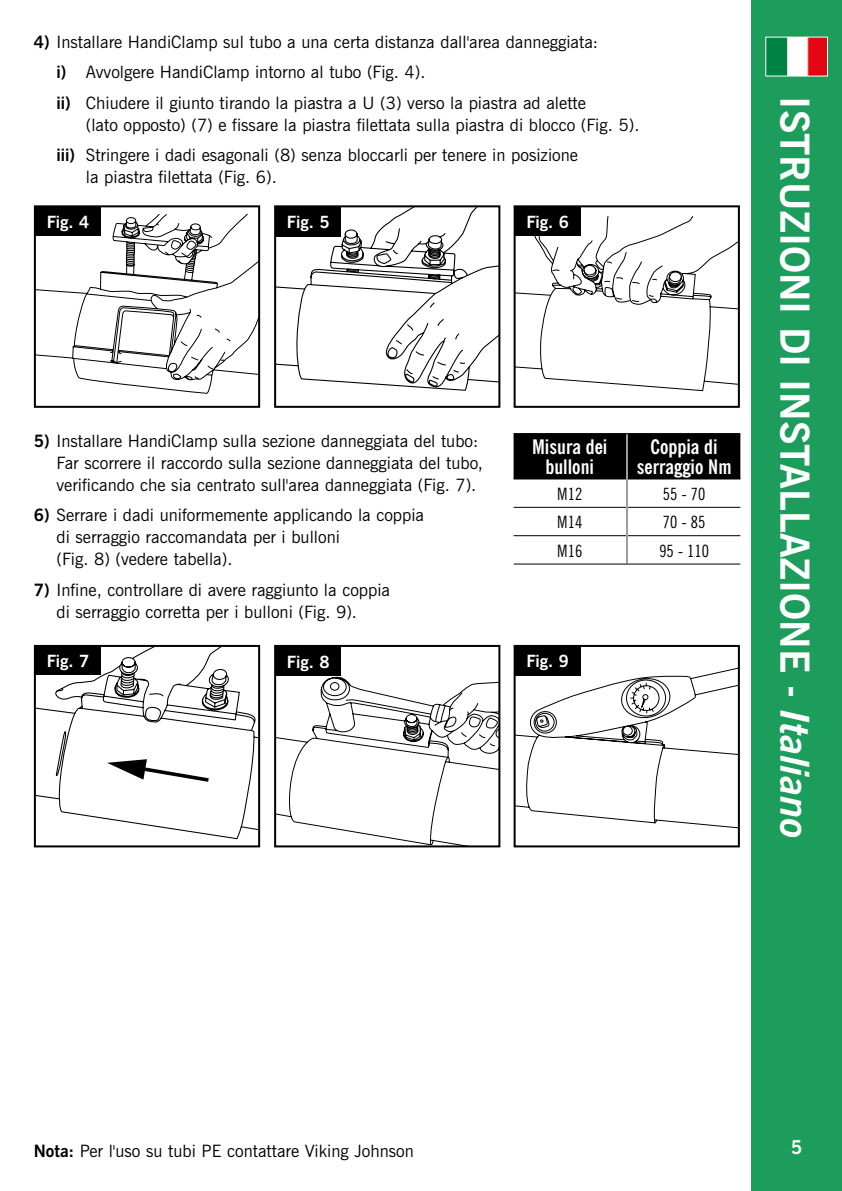
<style>
.page{position:relative;width:842px;height:1191px;background:#fff}
.page>*{position:absolute;margin:0;border:0;box-sizing:border-box;transform-origin:0 0}
.t1{font:700 40px "News Gothic BT";color:#fff}
.t2{font:700 condensed 20px/20px "News Gothic BT";color:#fff;text-align:center}
.t3{font:700 19px "News Gothic BT";color:#fff}
.t4{font:17px/22px "News Gothic BT";color:#000}
.t5{font:condensed 17px "News Gothic BT";color:#000}
.t6{font:700 16.8px "News Gothic BT";letter-spacing:-.01em;color:#fff}
.s1{font-weight:700}
.s2{font-style:italic}
</style>
<div class="page">
<div style="left:514px;top:434px;width:226px;height:44px;background:#000"></div>
<hr style="left:514px;top:478px;width:112px;height:1px;background:#000">
<hr style="left:628px;top:478px;width:112px;height:1px;background:#000">
<hr style="left:514px;top:507px;width:112px;height:1px;background:#000">
<hr style="left:628px;top:507px;width:112px;height:1px;background:#000">
<hr style="left:514px;top:535px;width:112px;height:1px;background:#000">
<hr style="left:628px;top:535px;width:112px;height:1px;background:#000">
<hr style="left:626px;top:434px;width:2px;height:45px;background:#9d9d9c">
<hr style="left:626px;top:479px;width:2px;height:28px;background:#9d9d9c">
<hr style="left:626px;top:507px;width:2px;height:29px;background:#9d9d9c">
<hr style="left:626px;top:536px;width:2px;height:27px;background:#9d9d9c">
<hr style="left:514px;top:563px;width:113px;height:1px;background:#000">
<hr style="left:627px;top:563px;width:113px;height:1px;background:#000">
<hr style="left:514px;top:433px;width:113px;height:1px;background:#000">
<hr style="left:627px;top:433px;width:113px;height:1px;background:#000">
<svg style="left:517px;top:216px;width:220px;height:175px"></svg>
<div style="left:514px;top:205px;width:226px;height:203px;border:2px solid #000"></div>
<div style="left:515px;top:206px;width:65px;height:30px;background:#000"></div>
<svg style="left:37px;top:214px;width:220px;height:180px"></svg>
<div style="left:34px;top:205px;width:226px;height:203px;border:2px solid #000"></div>
<div style="left:35px;top:206px;width:66px;height:30px;background:#000"></div>
<svg style="left:277px;top:208px;width:220px;height:182px"></svg>
<div style="left:274px;top:205px;width:226px;height:203px;border:2px solid #000"></div>
<div style="left:275px;top:207px;width:66px;height:29px;background:#000"></div>
<svg style="left:517px;top:661px;width:220px;height:168px"></svg>
<div style="left:514px;top:645px;width:226px;height:202px;border:2px solid #000"></div>
<div style="left:515px;top:646px;width:65px;height:29px;background:#000"></div>
<svg style="left:37px;top:648px;width:220px;height:191px"></svg>
<svg style="left:107px;top:759px;width:106px;height:25px"></svg>
<div style="left:34px;top:645px;width:226px;height:202px;border:2px solid #000"></div>
<div style="left:35px;top:645px;width:66px;height:30px;background:#000"></div>
<svg style="left:277px;top:675px;width:220px;height:169px"></svg>
<div style="left:274px;top:645px;width:226px;height:202px;border:2px solid #000"></div>
<div style="left:275px;top:646px;width:66px;height:29px;background:#000"></div>
<div style="left:751px;top:0;width:91px;height:1191px;background:#1c9d5b"></div>
<svg style="left:767px;top:39px;width:59px;height:36px;background:#9f8876"></svg>
<div style="left:765px;top:37px;width:63px;height:40px;border:1px solid #fff"></div>
<p class="t4" style="left:57px;top:26px;width:543px;line-height:30.4px;text-indent:-23px"><span class="s1">4)</span> Installare HandiClamp sul tubo a una certa distanza dall'area danneggiata: <span class="s1">i)</span> Avvolgere HandiClamp intorno al tubo (Fig. 4).<br><span class="s1">ii)</span> Chiudere il giunto tirando la piastra a U (3) verso la piastra ad alette</p>
<p class="t4" style="left:57px;top:109px;width:584px;line-height:30.4px;text-indent:29px">(lato opposto) (7) e fissare la piastra filettata sulla piastra di blocco (Fig. 5). <span class="s1">iii)</span> Stringere i dadi esagonali (8) senza bloccarli per tenere in posizione</p>
<p class="t4" style="left:86px;top:166px;width:193px">la piastra filettata (Fig. 6).</p>
<p class="t6" style="left:47px;top:211px;width:44px">Fig. 4</p>
<p class="t6" style="left:287px;top:212px;width:44px">Fig. 5</p>
<p class="t6" style="left:526px;top:212px;width:44px">Fig. 6</p>
<p class="t4" style="left:57px;top:429px;width:428px;text-indent:-23px"><span class="s1">5)</span> Installare HandiClamp sulla sezione danneggiata del tubo:<br>Far scorrere il raccordo sulla sezione danneggiata del tubo, verificando che sia centrato sull'area danneggiata (Fig. 7).</p>
<p class="t4" style="left:57px;top:504px;width:369px;text-indent:-23px"><span class="s1">6)</span> Serrare i dadi uniformemente applicando la coppia di serraggio raccomandata per i bulloni<br>(Fig. 8) (vedere tabella).</p>
<p class="t4" style="left:57px;top:578px;width:335px;text-indent:-23px"><span class="s1">7)</span> Infine, controllare di avere raggiunto la coppia di serraggio corretta per i bulloni (Fig. 9).</p>
<p class="t2" style="left:532px;top:437px;width:77px">Misura dei bulloni</p>
<p class="t2" style="left:637px;top:437px;width:96px">Coppia di serraggio Nm</p>
<p class="t5" style="left:557px;top:483px;width:26px">M12</p>
<p class="t5" style="left:663px;top:483px;width:44px">55 - 70</p>
<p class="t5" style="left:557px;top:512px;width:26px">M14</p>
<p class="t5" style="left:663px;top:512px;width:44px">70 - 85</p>
<p class="t5" style="left:557px;top:540px;width:26px">M16</p>
<p class="t5" style="left:659px;top:540px;width:51px">95 - 110</p>
<p class="t6" style="left:47px;top:650px;width:44px">Fig. 7</p>
<p class="t6" style="left:287px;top:651px;width:44px">Fig. 8</p>
<p class="t6" style="left:526px;top:651px;width:44px">Fig. 9</p>
<h1 class="t1" style="left:819px;top:96px;width:744px;rotate:90deg">ISTRUZIONI DI INSTALLAZIONE - <span class="s2">Italiano</span></h1>
<p class="t4" style="left:34px;top:1139px;width:382px"><span class="s1">Nota:</span> Per l'uso su tubi PE contattare Viking Johnson</p>
<p class="t3" style="left:791px;top:1135px;width:13px">5</p>
</div>
